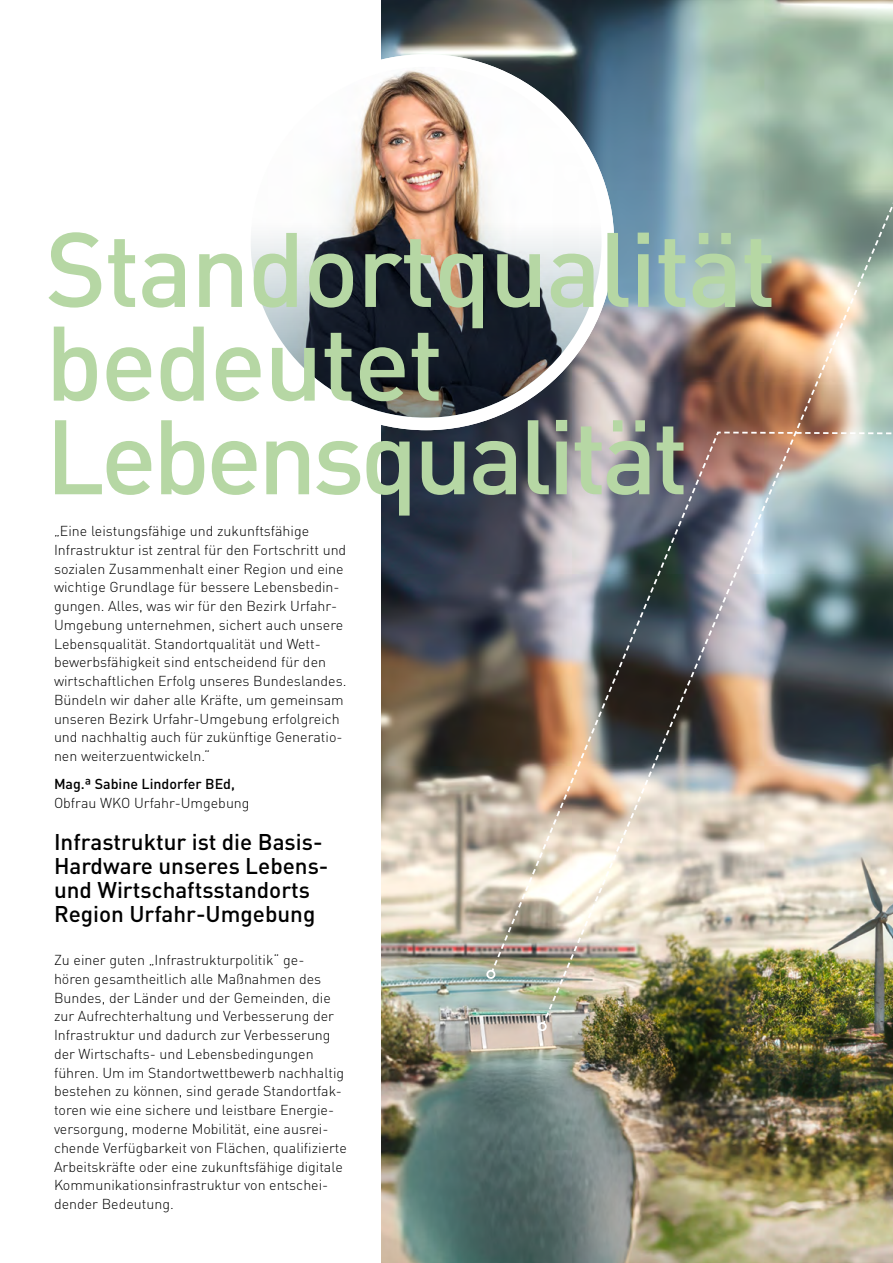
<style>
.page{position:relative;width:893px;height:1263px;background:#fff}
.page>*{position:absolute;margin:0;border:0;box-sizing:border-box;transform-origin:0 0}
.t1{font:500 103.95px/93.6px "DIN Pro";letter-spacing:-.02em;color:#b6d7a4}
.t2{font:500 22.5px/24px "DIN Pro";color:#000}
.t3{font:300 14.25px/18.8px "DIN Pro";color:#000}
.t4{font:500 14.25px "DIN Pro";color:#000}
</style>
<div class="page">
<img style="left:382px;top:0;width:511px;height:1263px">
<img style="left:244px;top:60px;width:364px;height:364px;border-radius:50%">
<div style="left:238px;top:54px;width:376px;height:376px;border:13px solid #fff;border-radius:50%"></div>
<svg style="left:490px;top:431px;width:51px;height:542px;background:#756e6a"></svg>
<div style="left:486px;top:970px;width:9px;height:9px;border:2px solid #fff;border-radius:50%"></div>
<img style="left:541px;top:91px;width:352px;height:935px">
<div style="left:538px;top:1022px;width:9px;height:9px;border:2px solid #fff;border-radius:50%"></div>
<h1 class="t1" style="left:45px;top:218px;width:733px">Standortqualität bedeutet<br>Lebensqualität</h1>
<p class="t3" style="left:54px;top:520px;width:294px">„Eine leistungsfähige und zukunftsfähige Infrastruktur ist zentral für den Fortschritt und sozialen Zusammenhalt einer Region und eine wichtige Grundlage für bessere Lebensbedin&shy;gungen. Alles, was wir für den Bezirk Urfahr-Umgebung unternehmen, sichert auch unsere Lebensqualität. Standortqualität und Wett&shy;bewerbsfähigkeit sind entscheidend für den wirtschaftlichen Erfolg unseres Bundeslandes.<br>Bündeln wir daher alle Kräfte, um gemeinsam unseren Bezirk Urfahr-Umgebung erfolgreich und nachhaltig auch für zukünftige Generatio&shy;nen weiterzuentwickeln.“</p>
<p class="t4" style="left:54px;top:774px;width:183px">Mag.ª Sabine Lindorfer BEd,</p>
<p class="t3" style="left:54px;top:792px;width:197px">Obfrau WKO Urfahr-Umgebung</p>
<h2 class="t2" style="left:54px;top:829px;width:276px">Infrastruktur ist die Basis-<br>Hardware unseres Lebens&shy;und Wirtschaftsstandorts<br>Region Urfahr-Umgebung</h2>
<p class="t3" style="left:54px;top:949px;width:294px">Zu einer guten „Infrastrukturpolitik“ ge-<br>hören gesamtheitlich alle Maßnahmen des Bundes, der Länder und der Gemeinden, die zur Aufrechterhaltung und Verbesserung der Infrastruktur und dadurch zur Verbesserung der Wirtschafts- und Lebensbedingungen führen. Um im Standortwettbewerb nachhaltig bestehen zu können, sind gerade Standortfak&shy;toren wie eine sichere und leistbare Energie&shy;versorgung, moderne Mobilität, eine ausrei&shy;chende Verfügbarkeit von Flächen, qualifizierte Arbeitskräfte oder eine zukunftsfähige digitale Kommunikationsinfrastruktur von entschei&shy;dender Bedeutung.</p>
</div>
